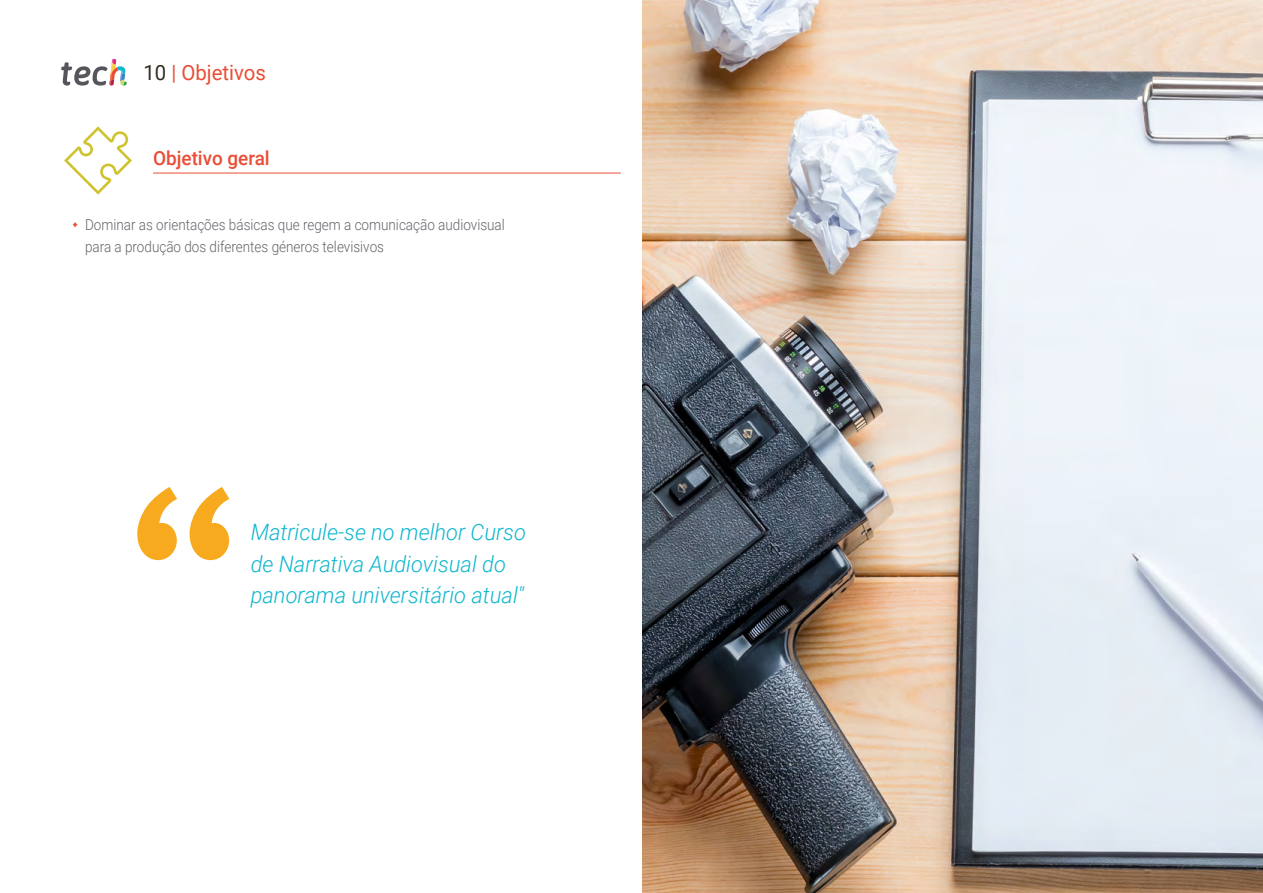
<style>
.page{position:relative;width:1263px;height:893px;background:#fff}
.page>*{position:absolute;margin:0;border:0;box-sizing:border-box;transform-origin:0 0}
.t1{font:italic 300 22.5px/31.5px "Roboto";color:#0fb6cf}
.t2{font:21px "Roboto";color:#e94d35}
.t3{font:500 19.5px "Roboto";color:#e94d35}
.t4{font:300 15px/22.5px "Roboto";color:#61646a;scale:.9 1}
.s1{color:#312e20}
</style>
<div class="page">
<hr style="left:153px;top:173px;width:468px;height:1px;background:#e94d35">
<svg style="left:64px;top:126px;width:68px;height:69px"></svg>
<svg style="left:61px;top:59px;width:66px;height:27px"></svg>
<svg style="left:137px;top:487px;width:92px;height:73px"></svg>
<img style="left:642px;top:0;width:621px;height:893px">
<h2 class="t2" style="left:144px;top:57px;width:124px"><span class="s1">10</span> | Objetivos</h2>
<h3 class="t3" style="left:153px;top:144px;width:118px">Objetivo geral</h3>
<p class="t4" style="left:85px;top:213px;width:468px">Dominar as orientações básicas que regem a comunicação audiovisual para a produção dos diferentes géneros televisivos</p>
<h1 class="t1" style="left:251px;top:516px;width:277px">Matricule-se no melhor Curso de Narrativa Audiovisual do panorama universitário atual"</h1>
</div>
